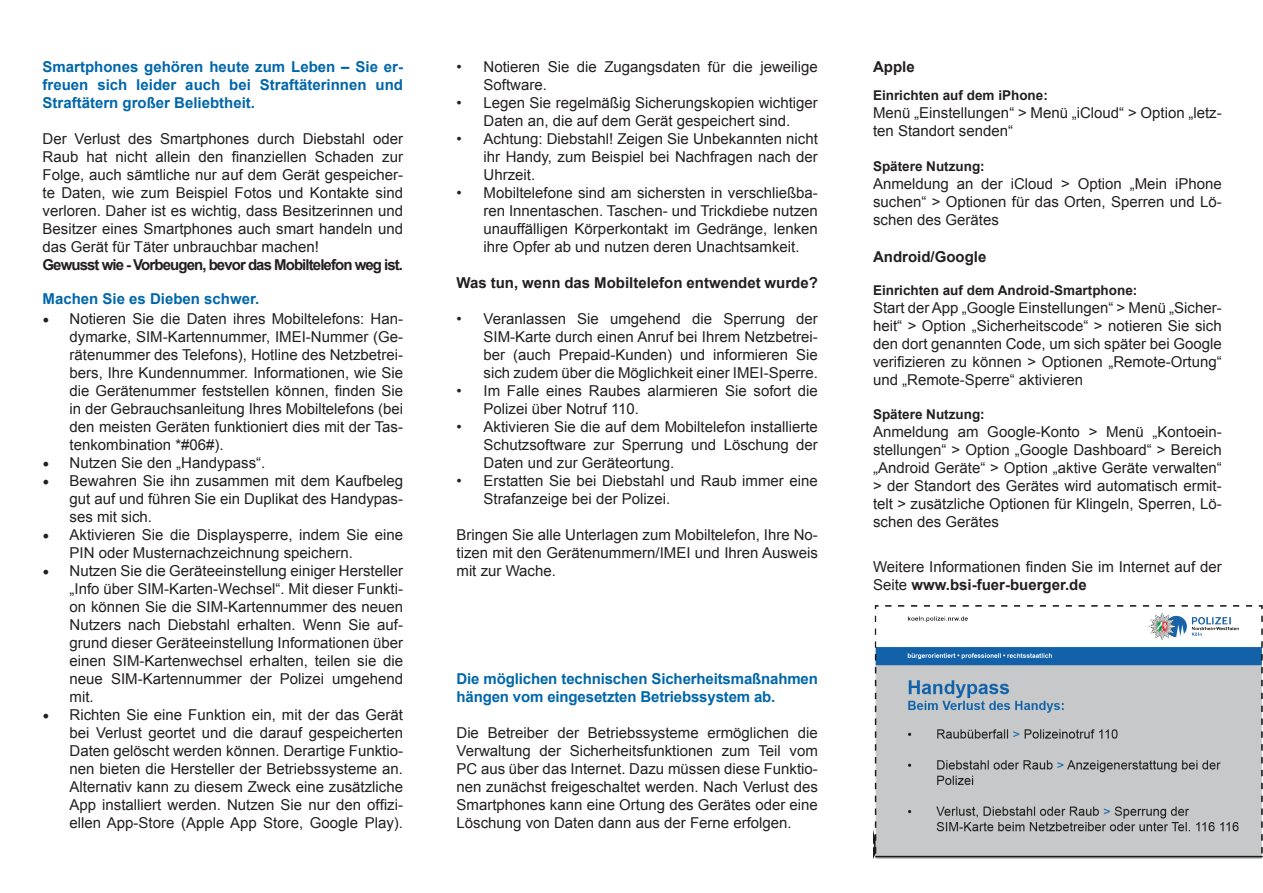
<style>
.page{position:relative;width:1263px;height:893px;background:#fff}
.page>*{position:absolute;margin:0;border:0;box-sizing:border-box;transform-origin:0 0}
.t1{font:15px/18px "Arial";color:#231f20;text-align:justify}
.t2{font:700 15px/18px "Arial";letter-spacing:-.01em;color:#0067aa;text-align:justify}
.t3{font:700 15px "Arial";color:#231f20}
.t4{font:700 15px "Arial";letter-spacing:-.06em;color:#231f20}
.t5{font:700 13.5px "Arial";color:#231f20}
.s1{font-family:"Minion Pro";font-size:18px}
.s2{font-weight:700}
</style>
<div class="page">
<img style="left:873px;top:606px;width:390px;height:253px">
<p class="t2" style="left:43px;top:58px;width:362px">Smartphones gehören heute zum Leben – Sie er&shy;freuen sich leider auch bei Straftäterinnen und Straftätern großer Beliebtheit.</p>
<p class="t1" style="left:43px;top:130px;width:362px">Der Verlust des Smartphones durch Diebstahl oder Raub hat nicht allein den finanziellen Schaden zur Folge, auch sämtliche nur auf dem Gerät gespeicher&shy;te Daten, wie zum Beispiel Fotos und Kontakte sind verloren. Daher ist es wichtig, dass Besitzerinnen und Besitzer eines Smartphones auch smart handeln und das Gerät für Täter unbrauchbar machen!</p>
<p class="t4" style="left:43px;top:254px;width:362px">Gewusst wie - Vorbeugen, bevor das Mobiltelefon weg ist.</p>
<p class="t2" style="left:43px;top:290px;width:218px">Machen Sie es Dieben schwer.</p>
<p class="t1" style="left:70px;top:310px;width:335px;text-indent:-27px"><span class="s1">•</span> Notieren Sie die Daten ihres Mobiltelefons: Han&shy;dymarke, SIM-Kartennummer, IMEI-Nummer (Ge&shy;rätenummer des Telefons), Hotline des Netzbetrei&shy;bers, Ihre Kundennummer. Informationen, wie Sie die Gerätenummer feststellen können, finden Sie in der Gebrauchsanleitung Ihres Mobiltelefons (bei den meisten Geräten funktioniert dies mit der Tas&shy;tenkombination *#06#).</p>
<p class="t1" style="left:43px;top:454px;width:224px"><span class="s1">•</span> Nutzen Sie den „Handypass“.</p>
<p class="t1" style="left:70px;top:472px;width:335px;text-indent:-27px"><span class="s1">•</span> Bewahren Sie ihn zusammen mit dem Kaufbeleg gut auf und führen Sie ein Duplikat des Handypas&shy;ses mit sich.</p>
<p class="t1" style="left:70px;top:526px;width:335px;text-indent:-27px"><span class="s1">•</span> Aktivieren Sie die Displaysperre, indem Sie eine<br>PIN oder Musternachzeichnung speichern.</p>
<p class="t1" style="left:70px;top:562px;width:335px;text-indent:-27px"><span class="s1">•</span> Nutzen Sie die Geräteeinstellung einiger Hersteller „Info über SIM-Karten-Wechsel“. Mit dieser Funkti&shy;on können Sie die SIM-Kartennummer des neuen Nutzers nach Diebstahl erhalten. Wenn Sie auf&shy;grund dieser Geräteeinstellung Informationen über einen SIM-Kartenwechsel erhalten, teilen sie die neue SIM-Kartennummer der Polizei umgehend mit.</p>
<p class="t1" style="left:70px;top:706px;width:335px;text-indent:-27px"><span class="s1">•</span> Richten Sie eine Funktion ein, mit der das Gerät bei Verlust geortet und die darauf gespeicherten Daten gelöscht werden können. Derartige Funktio&shy;nen bieten die Hersteller der Betriebssysteme an.<br>Alternativ kann zu diesem Zweck eine zusätzliche App installiert werden. Nutzen Sie nur den offizi&shy;ellen App-Store (Apple App Store, Google Play).</p>
<p class="t1" style="left:483px;top:58px;width:336px;text-indent:-27px">• Notieren Sie die Zugangsdaten für die jeweilige<br>Software.</p>
<p class="t1" style="left:456px;top:94px;width:363px;text-align:center">• Legen Sie regelmäßig Sicherungskopien wichtiger<br>Daten an, die auf dem Gerät gespeichert sind.</p>
<p class="t1" style="left:483px;top:130px;width:336px;text-indent:-27px">• Achtung: Diebstahl! Zeigen Sie Unbekannten nicht ihr Handy, zum Beispiel bei Nachfragen nach der Uhrzeit.</p>
<p class="t1" style="left:483px;top:184px;width:336px;text-indent:-27px">• Mobiltelefone sind am sichersten in verschließba&shy;ren Innentaschen. Taschen- und Trickdiebe nutzen unauffälligen Körperkontakt im Gedränge, lenken ihre Opfer ab und nutzen deren Unachtsamkeit.</p>
<p class="t3" style="left:456px;top:272px;width:363px">Was tun, wenn das Mobiltelefon entwendet wurde?</p>
<p class="t1" style="left:483px;top:310px;width:336px;text-indent:-27px">• Veranlassen Sie umgehend die Sperrung der SIM-Karte durch einen Anruf bei Ihrem Netzbetrei&shy;ber (auch Prepaid-Kunden) und informieren Sie sich zudem über die Möglichkeit einer IMEI-Sperre.</p>
<p class="t1" style="left:483px;top:382px;width:336px;text-indent:-27px">• Im Falle eines Raubes alarmieren Sie sofort die<br>Polizei über Notruf 110.</p>
<p class="t1" style="left:483px;top:418px;width:336px;text-indent:-27px">• Aktivieren Sie die auf dem Mobiltelefon installierte Schutzsoftware zur Sperrung und Löschung der Daten und zur Geräteortung.</p>
<p class="t1" style="left:483px;top:472px;width:336px;text-indent:-27px">• Erstatten Sie bei Diebstahl und Raub immer eine<br>Strafanzeige bei der Polizei.</p>
<p class="t1" style="left:456px;top:526px;width:363px">Bringen Sie alle Unterlagen zum Mobiltelefon, Ihre No&shy;tizen mit den Gerätenummern/IMEI und Ihren Ausweis mit zur Wache.</p>
<p class="t2" style="left:456px;top:670px;width:363px">Die möglichen technischen Sicherheitsmaßnahmen hängen vom eingesetzten Betriebssystem ab.</p>
<p class="t1" style="left:456px;top:724px;width:363px">Die Betreiber der Betriebssysteme ermöglichen die Verwaltung der Sicherheitsfunktionen zum Teil vom PC aus über das Internet. Dazu müssen diese Funktio&shy;nen zunächst freigeschaltet werden. Nach Verlust des Smartphones kann eine Ortung des Gerätes oder eine Löschung von Daten dann aus der Ferne erfolgen.</p>
<p class="t3" style="left:873px;top:56px;width:43px">Apple</p>
<p class="t5" style="left:873px;top:86px;width:176px">Einrichten auf dem iPhone:</p>
<p class="t1" style="left:873px;top:104px;width:350px">Menü „Einstellungen“ &gt; Menü „iCloud“ &gt; Option „letz&shy;ten Standort senden“</p>
<p class="t5" style="left:873px;top:156px;width:113px">Spätere Nutzung:</p>
<p class="t1" style="left:873px;top:174px;width:350px">Anmeldung an der iCloud &gt; Option „Mein iPhone suchen“ &gt; Optionen für das Orten, Sperren und Lö&shy;schen des Gerätes</p>
<p class="t3" style="left:873px;top:246px;width:115px">Android/Google</p>
<p class="t5" style="left:873px;top:281px;width:266px">Einrichten auf dem Android-Smartphone:</p>
<p class="t1" style="left:873px;top:298px;width:350px">Start der App „Google Einstellungen“ &gt; Menü „Sicher&shy;heit“ &gt; Option „Sicherheitscode“ &gt; notieren Sie sich den dort genannten Code, um sich später bei Google verifizieren zu können &gt; Optionen „Remote-Ortung“ und „Remote-Sperre“ aktivieren</p>
<p class="t5" style="left:873px;top:405px;width:113px">Spätere Nutzung:</p>
<p class="t1" style="left:873px;top:423px;width:350px">Anmeldung am Google-Konto &gt; Menü „Kontoein&shy;stellungen“ &gt; Option „Google Dashboard“ &gt; Bereich „Android Geräte“ &gt; Option „aktive Geräte verwalten“ &gt; der Standort des Gerätes wird automatisch ermit&shy;telt &gt; zusätzliche Optionen für Klingeln, Sperren, Lö&shy;schen des Gerätes</p>
<p class="t1" style="left:873px;top:557px;width:350px">Weitere Informationen finden Sie im Internet auf der<br>Seite <span class="s2">www.bsi-fuer-buerger.de</span></p>
</div>
